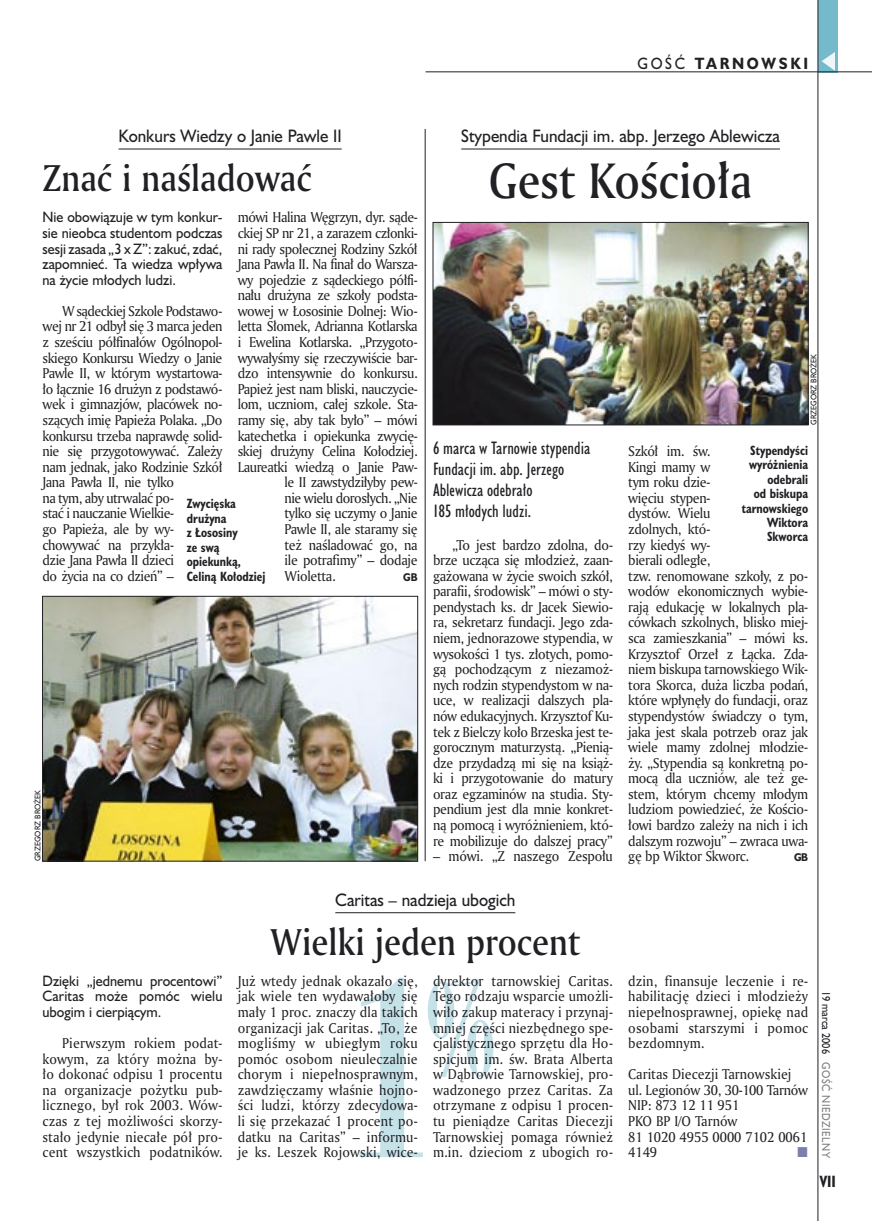
<style>
.page{position:relative;width:872px;height:1221px;background:#fff}
.page>*{position:absolute;margin:0;border:0;box-sizing:border-box;transform-origin:0 0}
._05a_tytyl_AmMd_32_pt{font:48px "Amerigo Md PL";color:#212125;scale:.9 1}
._05-9_tytyl_AmMd_24_pt{font:36px "Amerigo Md PL";color:#212125;scale:.9 1}
._04-3_nadtytul_lokal{font:16.5px "Humanst 521 PL";color:#212125;scale:.94 1}
._06-4_lead_lokal_HuCn_11_pt{font:16.5px/21px "Humanst 521 Cn PL";color:#212125}
._15b_temat_prawo{font:700 15px "Humanst 521 PL";letter-spacing:.2em;color:#212125;scale:.9 1}
._17_pagina_prawa{font:700 15px "Humanst 521 Cn PL";color:#212125;scale:.94 1}
._01_body_tekst{font:13.8px/15.6px "Amerigo PL";letter-spacing:-.03em;color:#212125;text-align:justify;scale:.94 1}
._06-5_lead_lokal_maly_Hu_9_pt{font:13.8px/15.6px "Humanst 521 PL";color:#212125;text-align:justify;scale:.94 1}
._03_body_bez_akapitu{font:13.8px/15.6px "Amerigo PL";color:#212125;scale:.94 1}
._03_body_bez_akapitu-2{font:13.8px "Amerigo PL";letter-spacing:-.02em;color:#212125;scale:.94 1}
._09_podpis_zdjecia_HuCnB{font:700 12.3px/14.4px "Humanst 521 Cn PL";color:#212125;scale:.94 1}
._19a_data_prawa_GOSC{font:10.5px "Humanst 521 PL";letter-spacing:.05em;color:#7f7f83;scale:.9 1}
._19_data_prawa{font:10.5px "Humanst 521 PL";color:#212125;scale:.9 1}
._01_body_tekst-2{font:700 10.35px "Humanst 521 PL";color:#212125;scale:.9 1}
._09a_autor_zdjecia_Hu_5_pt{font:7.5px "Humanst 521 PL";color:#212125;scale:.94 1}
.s1{font-weight:400}
</style>
<div class="page">
<svg style="left:359px;top:977px;width:134px;height:179px"></svg>
<div style="left:818px;top:0;width:19px;height:72px;background:#75baca"></div>
<hr style="left:817px;top:0;width:1px;height:1220px;background:#212125">
<svg style="left:821px;top:52px;width:14px;height:19px"></svg>
<hr style="left:425px;top:72px;width:447px;height:1px;background:#212125">
<hr style="left:461px;top:149px;width:319px;height:1px;background:#212125">
<hr style="left:119px;top:149px;width:223px;height:1px;background:#212125">
<hr style="left:335px;top:912px;width:180px;height:1px;background:#212125">
<img style="left:435px;top:224px;width:371px;height:199px">
<div style="left:433px;top:222px;width:375px;height:203px;border:1px solid #212125"></div>
<img style="left:44px;top:598px;width:372px;height:261px">
<div style="left:42px;top:596px;width:376px;height:265px;border:1px solid #212125"></div>
<hr style="left:425px;top:129px;width:1px;height:732px;background:#212125">
<p class="_15b_temat_prawo" style="left:637px;top:53px;width:191px"><span class="s1">GOŚĆ</span> TARNOWSKI</p>
<p class="_04-3_nadtytul_lokal" style="left:119px;top:124px;width:239px">Konkurs Wiedzy o Janie Pawle II</p>
<p class="_05-9_tytyl_AmMd_24_pt" style="left:43px;top:154px;width:301px">Znać i naśladować</p>
<p class="_06-5_lead_lokal_maly_Hu_9_pt" style="left:43px;top:209px;width:193px">Nie obowiązuje w tym konkur&shy;sie nieobca studentom podczas sesji zasada „3 x Z”: zakuć, zdać, zapomnieć. Ta wiedza wpływa na życie młodych ludzi.</p>
<p class="_01_body_tekst" style="left:43px;top:303px;width:193px;text-align:left;text-indent:20px">W sądeckiej Szkole Podstawo&shy;wej nr 21 odbył się 3 marca jeden z sześciu półfinałów Ogólnopol&shy;skiego Konkursu Wiedzy o Janie<br>Pawle II, w którym wystartowa&shy;ło łącznie 16 drużyn z podstawó&shy;wek i gimnazjów, placówek no&shy;szących imię Papieża Polaka. „Do konkursu trzeba naprawdę solid&shy;nie się przygotowywać. Zależy nam jednak, jako Rodzinie Szkół<br>Jana Pawła II, nie tylko<br>na tym, aby utrwalać po-<br>stać i nauczanie Wielkie-<br>go Papieża, ale by wy&shy;chowywać na przykła-<br>dzie Jana Pawła II dzieci<br>do życia na co dzień” –</p>
<p class="_01_body_tekst" style="left:238px;top:209px;width:193px">mówi Halina Węgrzyn, dyr. sąde-</p>
<p class="_01_body_tekst" style="left:238px;top:225px;width:193px">ckiej SP nr 21, a zarazem członki-</p>
<p class="_01_body_tekst" style="left:238px;top:240px;width:193px">ni rady społecznej Rodziny Szkół</p>
<p class="_01_body_tekst" style="left:238px;top:256px;width:193px">Jana Pawła II. Na finał do Warsza-</p>
<p class="_01_body_tekst" style="left:238px;top:271px;width:193px">wy pojedzie z sądeckiego półfi-</p>
<p class="_01_body_tekst" style="left:238px;top:287px;width:193px">nału drużyna ze szkoły podsta-</p>
<p class="_01_body_tekst" style="left:238px;top:303px;width:193px">wowej w Łososinie Dolnej: Wio-</p>
<p class="_01_body_tekst" style="left:238px;top:318px;width:193px">letta Słomek, Adrianna Kotlarska</p>
<p class="_01_body_tekst" style="left:238px;top:334px;width:193px">i Ewelina Kotlarska. „Przygoto-</p>
<p class="_01_body_tekst" style="left:238px;top:349px;width:193px">wywałyśmy się rzeczywiście bar-</p>
<p class="_01_body_tekst" style="left:238px;top:365px;width:193px">dzo intensywnie do konkursu.</p>
<p class="_01_body_tekst" style="left:238px;top:380px;width:193px">Papież jest nam bliski, nauczycie-</p>
<p class="_01_body_tekst" style="left:238px;top:396px;width:193px">lom, uczniom, całej szkole. Sta-</p>
<p class="_01_body_tekst" style="left:238px;top:412px;width:193px">ramy się, aby tak było” – mówi</p>
<p class="_01_body_tekst" style="left:238px;top:427px;width:193px">katechetka i opiekunka zwycię-</p>
<p class="_01_body_tekst" style="left:238px;top:443px;width:193px">skiej drużyny Celina Kołodziej.</p>
<p class="_01_body_tekst" style="left:238px;top:458px;width:193px">Laureatki wiedzą o Janie Paw-</p>
<p class="_01_body_tekst" style="left:284px;top:474px;width:143px">le II zawstydziłyby pew-</p>
<p class="_01_body_tekst" style="left:284px;top:489px;width:143px">nie wielu dorosłych. „Nie</p>
<p class="_01_body_tekst" style="left:284px;top:505px;width:143px">tylko się uczymy o Janie</p>
<p class="_01_body_tekst" style="left:284px;top:521px;width:143px">Pawle II, ale staramy się</p>
<p class="_01_body_tekst" style="left:284px;top:536px;width:143px">też naśladować go, na</p>
<p class="_01_body_tekst" style="left:284px;top:552px;width:143px">ile potrafimy” – dodaje</p>
<p class="_01_body_tekst" style="left:284px;top:567px;width:56px">Wioletta.</p>
<p class="_01_body_tekst-2" style="left:403px;top:569px;width:17px">GB</p>
<p class="_09_podpis_zdjecia_HuCnB" style="left:187px;top:496px;width:85px">Zwycięska drużyna<br>z Łososiny<br>ze swą opiekunką,<br>Celiną Kołodziej</p>
<p class="_09a_autor_zdjecia_Hu_5_pt" style="left:33px;top:861px;width:77px;rotate:-90deg">GRZEGORZ BROŻEK</p>
<p class="_04-3_nadtytul_lokal" style="left:461px;top:124px;width:340px">Stypendia Fundacji im. abp. Jerzego Ablewicza</p>
<p class="_05a_tytyl_AmMd_32_pt" style="left:489px;top:148px;width:294px">Gest Kościoła</p>
<p class="_09a_autor_zdjecia_Hu_5_pt" style="left:808px;top:425px;width:77px;rotate:-90deg">GRZEGORZ BROŻEK</p>
<p class="_06-4_lead_lokal_HuCn_11_pt" style="left:433px;top:437px;width:159px">6 marca w Tarnowie stypendia<br>Fundacji im. abp. Jerzego<br>Ablewicza odebrało<br>185 młodych ludzi.</p>
<p class="_01_body_tekst" style="left:433px;top:536px;width:193px;text-indent:20px">„To jest bardzo zdolna, do&shy;brze ucząca się młodzież, zaan&shy;gażowana w życie swoich szkół, parafii, środowisk” – mówi o sty&shy;pendystach ks. dr Jacek Siewio&shy;ra, sekretarz fundacji. Jego zda&shy;niem, jednorazowe stypendia, w wysokości 1 tys. złotych, pomo&shy;gą pochodzącym z niezamoż&shy;nych rodzin stypendystom w na&shy;uce, w realizacji dalszych pla&shy;nów edukacyjnych. Krzysztof Ku&shy;tek z Bielczy koło Brzeska jest te&shy;gorocznym maturzystą. „Pienią&shy;dze przydadzą mi się na książ&shy;ki i przygotowanie do matury oraz egzaminów na studia. Sty&shy;pendium jest dla mnie konkret&shy;ną pomocą i wyróżnieniem, któ&shy;re mobilizuje do dalszej pracy”</p>
<p class="_01_body_tekst" style="left:433px;top:848px;width:193px">– mówi. „Z naszego Zespołu</p>
<p class="_01_body_tekst" style="left:628px;top:443px;width:193px;text-align:left">Szkół im. św.<br>Kingi mamy w<br>tym roku dzie-<br>więciu stypen-<br>dystów. Wielu<br>zdolnych, któ-<br>rzy kiedyś wy-<br>bierali odległe,<br>tzw. renomowane szkoły, z po&shy;wodów ekonomicznych wybie&shy;rają edukację w lokalnych pla&shy;cówkach szkolnych, blisko miej&shy;sca zamieszkania” – mówi ks.<br>Krzysztof Orzeł z Łącka. Zda&shy;niem biskupa tarnowskiego Wik&shy;tora Skorca, duża liczba podań, które wpłynęły do fundacji, oraz stypendystów świadczy o tym, jaka jest skala potrzeb oraz jak wiele mamy zdolnej młodzie&shy;ży. „Stypendia są konkretną po&shy;mocą dla uczniów, ale też ge&shy;stem, którym chcemy młodym ludziom powiedzieć, że Kościo&shy;łowi bardzo zależy na nich i ich dalszym rozwoju” – zwraca uwa&shy;gę bp Wiktor Skworc.</p>
<p class="_09_podpis_zdjecia_HuCnB" style="left:742px;top:443px;width:72px;text-align:right">Stypendyści wyróżnienia odebrali<br>od biskupa tarnowskiego<br>Wiktora<br>Skworca</p>
<p class="_01_body_tekst-2" style="left:794px;top:850px;width:17px">GB</p>
<p class="_06-5_lead_lokal_maly_Hu_9_pt" style="left:43px;top:972px;width:193px">Dzięki „jednemu procentowi” Caritas może pomóc wielu ubogim i cierpiącym.</p>
<p class="_01_body_tekst" style="left:43px;top:1034px;width:193px;text-indent:20px">Pierwszym rokiem podat&shy;kowym, za który można by&shy;ło dokonać odpisu 1 procentu na organizacje pożytku pub&shy;licznego, był rok 2003. Wów&shy;czas z tej możliwości skorzy&shy;stało jedynie niecałe pół pro&shy;cent wszystkich podatników.</p>
<p class="_04-3_nadtytul_lokal" style="left:335px;top:888px;width:193px">Caritas – nadzieja ubogich</p>
<p class="_05-9_tytyl_AmMd_24_pt" style="left:270px;top:917px;width:346px">Wielki jeden procent</p>
<p class="_01_body_tekst" style="left:238px;top:972px;width:193px">Już wtedy jednak okazało się, jak wiele ten wydawałoby się mały 1 proc. znaczy dla takich organizacji jak Caritas. „To, że mogliśmy w ubiegłym roku pomóc osobom nieuleczalnie chorym i niepełnosprawnym, zawdzięczamy właśnie hojno&shy;ści ludzi, którzy zdecydowa&shy;li się przekazać 1 procent po&shy;datku na Caritas” – informu&shy;je ks. Leszek Rojowski, wice-</p>
<p class="_01_body_tekst" style="left:433px;top:972px;width:193px">dyrektor tarnowskiej Caritas.<br>Tego rodzaju wsparcie umożli&shy;wiło zakup materacy i przynaj&shy;mniej części niezbędnego spe&shy;cjalistycznego sprzętu dla Ho&shy;spicjum im. św. Brata Alberta w Dąbrowie Tarnowskiej, pro&shy;wadzonego przez Caritas. Za otrzymane z odpisu 1 procen&shy;tu pieniądze Caritas Diecezji Tarnowskiej pomaga również m.in. dzieciom z ubogich ro-</p>
<p class="_01_body_tekst" style="left:628px;top:972px;width:193px">dzin, finansuje leczenie i re&shy;habilitację dzieci i młodzieży niepełnosprawnej, opiekę nad osobami starszymi i pomoc bezdomnym.</p>
<p class="_03_body_bez_akapitu" style="left:628px;top:1066px;width:175px">Caritas Diecezji Tarnowskiej</p>
<p class="_03_body_bez_akapitu-2" style="left:628px;top:1080px;width:193px">ul. Legionów 30, 30-100 Tarnów</p>
<p class="_03_body_bez_akapitu" style="left:628px;top:1097px;width:120px">NIP: 873 12 11 951</p>
<p class="_03_body_bez_akapitu" style="left:628px;top:1112px;width:118px">PKO BP I/O Tarnów</p>
<p class="_03_body_bez_akapitu" style="left:628px;top:1128px;width:192px">81 1020 4955 0000 7102 0061<br>4149</p>
<p class="_19_data_prawa" style="left:833px;top:990px;width:71px;rotate:90deg">19 marca 2006</p>
<p class="_19a_data_prawa_GOSC" style="left:833px;top:1062px;width:108px;rotate:90deg">GOŚĆ NIEDZIELNY</p>
<p class="_17_pagina_prawa" style="left:819px;top:1171px;width:19px">VII</p>
</div>
